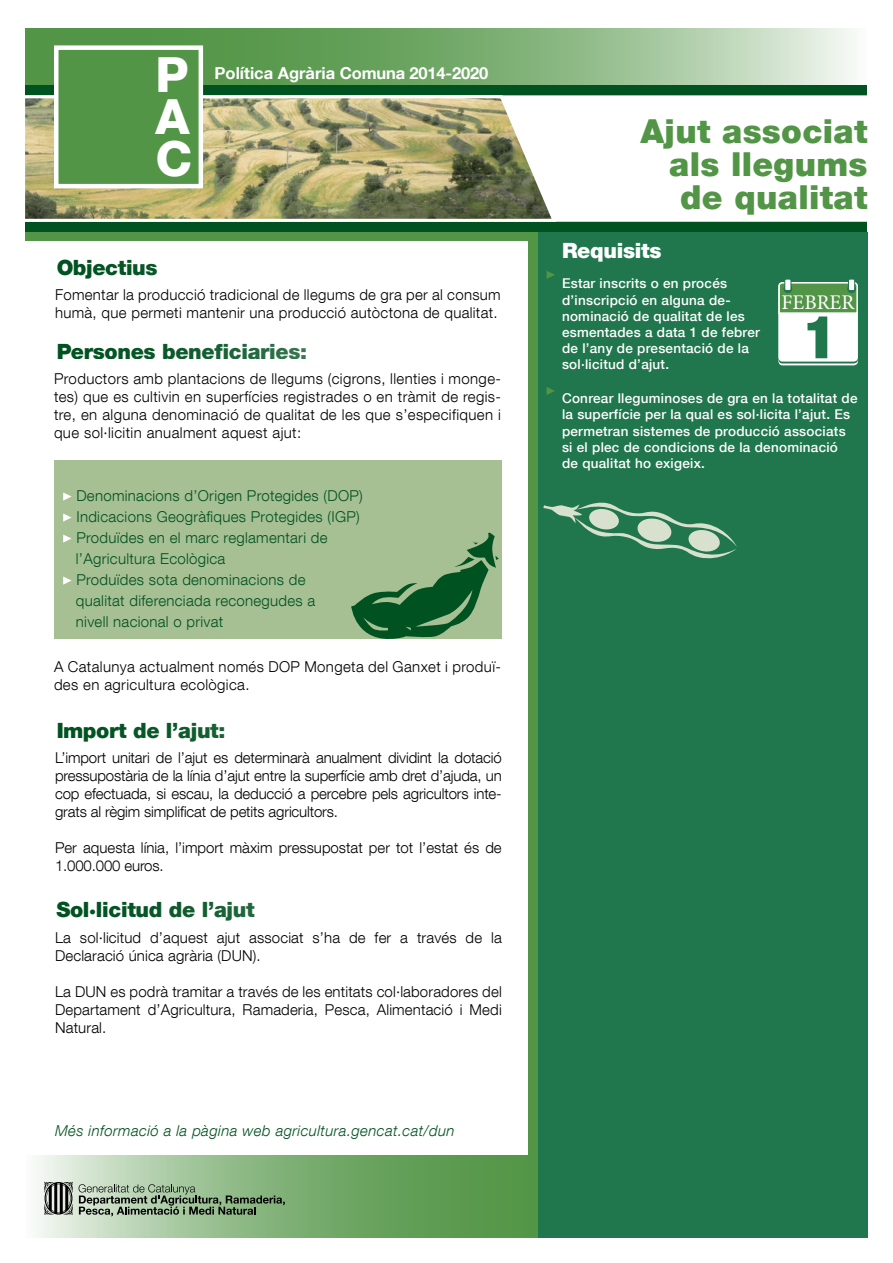
<style>
.page{position:relative;width:893px;height:1263px;background:#fff}
.page>*{position:absolute;margin:0;border:0;box-sizing:border-box;transform-origin:0 0}
.t1{font:800 48.45px/42px "Helvetica Neue LT Com";color:#fff;text-align:justify}
.t2{font:900 33px/33px "Helvetica Neue LT Com";letter-spacing:.01em;color:#529546;text-align:right}
.t3{font:900 21px "Helvetica Neue LT Com";letter-spacing:-.015em;color:#005221}
.t4{font:900 21px "Helvetica Neue LT Com";letter-spacing:-.015em;color:#fff}
.t5{font:20.85px "Minion Pro";color:#fff}
.t6{font:700 16.5px "Helvetica Neue LT Com";color:#fff}
.t7{font:300 15px/18px "Helvetica Neue LT Com";letter-spacing:.01em;color:#000}
.t8{font:300 15px/21px "Helvetica Neue LT Com";letter-spacing:.02em;color:#005221}
.t9{font:italic 300 15px "Helvetica Neue LT Com";letter-spacing:.025em;color:#005221}
.t10{font:500 13.5px/16.2px "Helvetica Neue LT Com";letter-spacing:.02em;color:#fff}
</style>
<div class="page">
<div style="left:26px;top:222px;width:841px;height:19px;background:#529546"></div>
<svg style="left:26px;top:28px;width:829px;height:57px;background:#88b680"></svg>
<div style="left:528px;top:232px;width:15px;height:1005px;background:#529546"></div>
<svg style="left:36px;top:1155px;width:492px;height:82px;background:#84b37b"></svg>
<div style="left:538px;top:232px;width:329px;height:1005px;background:#20764d"></div>
<div style="left:26px;top:85px;width:841px;height:147px;background:#005221"></div>
<div style="left:10px;top:95px;width:865px;height:127px;background:#fff;border:3px solid #fff"></div>
<svg style="left:44px;top:1181px;width:29px;height:34px"></svg>
<svg style="left:79px;top:1184px;width:206px;height:32px;background:#809a7b"></svg>
<svg style="left:547px;top:271px;width:8px;height:8px"></svg>
<svg style="left:778px;top:286px;width:80px;height:79px"></svg>
<div style="left:778px;top:282px;width:80px;height:80px;border:2px solid #fff;border-radius:4px"></div>
<div style="left:784px;top:279px;width:7px;height:12px;border:1px solid #20764d;border-radius:2px"></div>
<div style="left:848px;top:279px;width:7px;height:12px;border:1px solid #20764d;border-radius:2px"></div>
<svg style="left:778px;top:281px;width:80px;height:77px;background:#abcbac"></svg>
<svg style="left:547px;top:387px;width:8px;height:8px"></svg>
<div style="left:54px;top:460px;width:448px;height:179px;background:#a6bf93"></div>
<svg style="left:63px;top:492px;width:9px;height:9px"></svg>
<svg style="left:63px;top:513px;width:9px;height:9px"></svg>
<svg style="left:63px;top:534px;width:9px;height:9px"></svg>
<svg style="left:63px;top:576px;width:9px;height:9px"></svg>
<svg style="left:351px;top:533px;width:148px;height:106px"></svg>
<svg style="left:543px;top:502px;width:194px;height:57px"></svg>
<svg style="left:21px;top:93px;width:537px;height:130px;background:#a8a77d"></svg>
<div style="left:54px;top:45px;width:149px;height:143px;background:#529546;border:4px solid #fff"></div>
<h1 class="t1" style="left:156px;top:54px;width:38px">P A C</h1>
<p class="t6" style="left:215px;top:63px;width:275px">Política Agrària Comuna 2014-2020</p>
<h3 class="t3" style="left:56px;top:254px;width:103px">Objectius</h3>
<p class="t7" style="left:55px;top:286px;width:447px">Fomentar la producció tradicional de llegums de gra per al consum humà, que permeti mantenir una producció autòctona de qualitat.</p>
<h3 class="t3" style="left:56px;top:339px;width:252px">Persones beneficiaries:</h3>
<p class="t7" style="left:54px;top:370px;width:449px;text-align:justify">Productors amb plantacions de llegums (cigrons, llenties i monge&shy;tes) que es cultivin en superfícies registrades o en tràmit de regis&shy;tre, en alguna denominació de qualitat de les que s’especifiquen i que sol·licitin anualment aquest ajut:</p>
<p class="t8" style="left:76px;top:484px;width:288px">Denominacions d’Origen Protegides (DOP)<br>Indicacions Geogràfiques Protegides (IGP)<br>Produïdes en el marc reglamentari de l’Agricultura Ecològica<br>Produïdes sota denominacions de<br>qualitat diferenciada reconegudes a<br>nivell nacional o privat</p>
<p class="t7" style="left:54px;top:658px;width:449px">A Catalunya actualment només DOP Mongeta del Ganxet i produï&shy;des en agricultura ecològica.</p>
<h3 class="t3" style="left:56px;top:717px;width:171px">Import de l’ajut:</h3>
<p class="t7" style="left:55px;top:748px;width:448px;text-align:justify">L’import unitari de l’ajut es determinarà anualment dividint la dotació pressupostària de la línia d’ajut entre la superfície amb dret d’ajuda, un cop efectuada, si escau, la deducció a percebre pels agricultors inte&shy;grats al règim simplificat de petits agricultors.</p>
<p class="t7" style="left:55px;top:838px;width:448px">Per aquesta línia, l’import màxim pressupostat per tot l’estat és de<br>1.000.000 euros.</p>
<h3 class="t3" style="left:56px;top:897px;width:200px">Sol·licitud de l’ajut</h3>
<p class="t7" style="left:55px;top:928px;width:448px">La sol·licitud d’aquest ajut associat s’ha de fer a través de la<br>Declaració única agrària (DUN).</p>
<p class="t7" style="left:55px;top:982px;width:448px;text-align:justify">La DUN es podrà tramitar a través de les entitats col·laboradores del Departament d’Agricultura, Ramaderia, Pesca, Alimentació i Medi Natural.</p>
<p class="t9" style="left:55px;top:1122px;width:401px">Més informació a la pàgina web agricultura.gencat.cat/dun</p>
<h2 class="t2" style="left:640px;top:115px;width:229px">Ajut associat als llegums de qualitat</h2>
<h3 class="t4" style="left:562px;top:238px;width:101px">Requisits</h3>
<p class="t10" style="left:562px;top:275px;width:199px">Estar inscrits o en procés d’inscripció en alguna de&shy;nominació de qualitat de les esmentades a data 1 de febrer de l’any de presentació de la sol·licitud d’ajut.</p>
<p class="t10" style="left:562px;top:390px;width:297px">Conrear lleguminoses de gra en la totalitat de la superfície per la qual es sol·licita l’ajut. Es permetran sistemes de producció associats si el plec de condicions de la denominació<br>de qualitat ho exigeix.</p>
<h3 class="t5" style="left:782px;top:289px;width:74px">FEBRER</h3>
</div>
